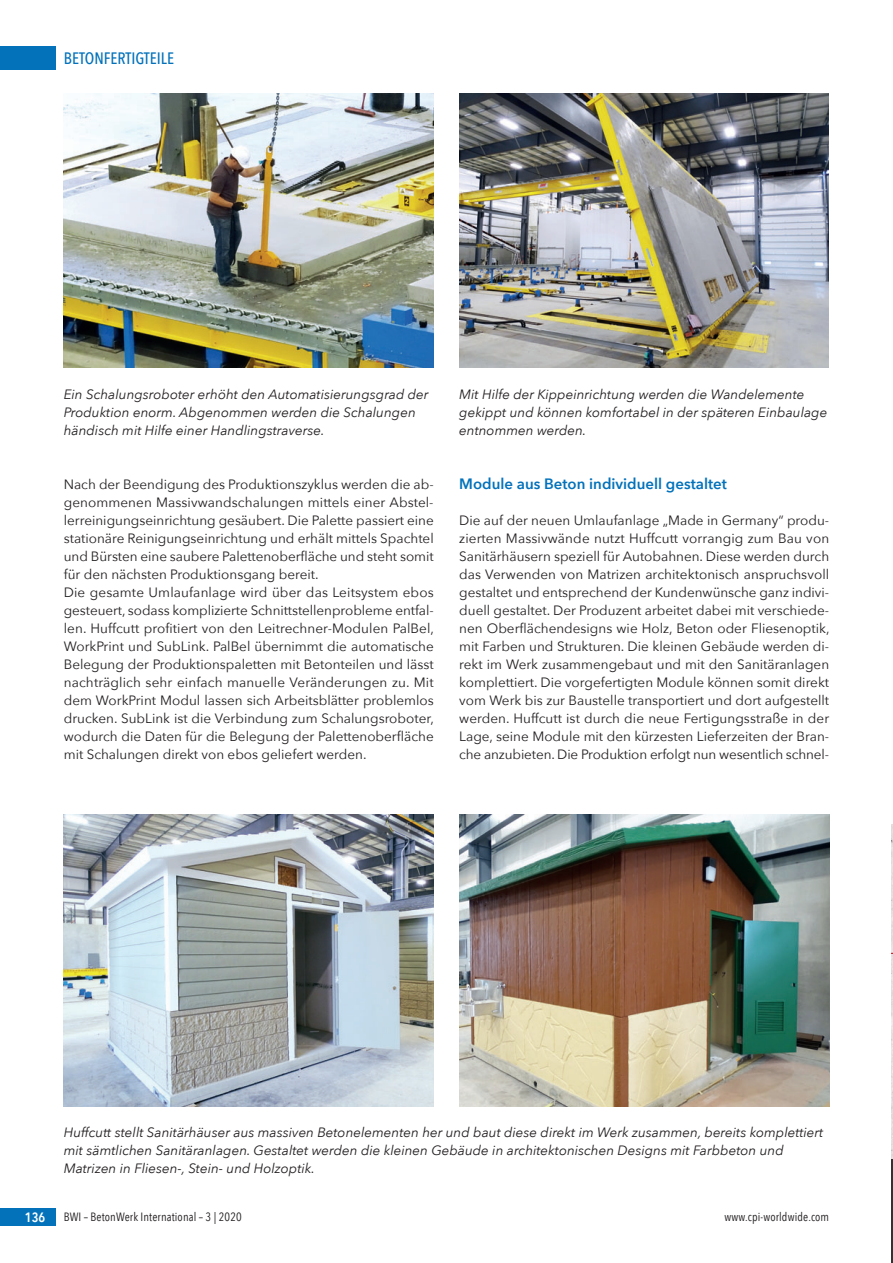
<style>
.page{position:relative;width:893px;height:1263px;background:#fff}
.page>*{position:absolute;margin:0;border:0;box-sizing:border-box;transform-origin:0 0}
.t1{font:500 16.5px "Avenir Next Condensed";color:#0372bb}
.t2{font:600 15px "Avenir Next";color:#0372bb}
.t3{font:13.5px/18px "Avenir Next";color:#231f20}
.t4{font:italic 13.5px/18px "Avenir Next";color:#231f20}
.t5{font:600 13.5px "Avenir Next Condensed";color:#fff}
.t6{font:12px "Avenir Next Condensed";letter-spacing:.01em;color:#231f20}
</style>
<div class="page">
<div style="left:0;top:47px;width:55px;height:23px;background:#0372bb"></div>
<div style="left:0;top:1208px;width:55px;height:18px;background:#0372bb"></div>
<img style="left:64px;top:94px;width:370px;height:273px">
<img style="left:459px;top:94px;width:369px;height:273px">
<img style="left:64px;top:815px;width:370px;height:291px">
<img style="left:459px;top:815px;width:370px;height:291px">
<img style="left:891px;top:825px;width:2px;height:335px">
<hr style="left:891px;top:1160px;width:2px;height:103px;background:#333">
<p class="t1" style="left:64px;top:47px;width:112px">BETONFERTIGTEILE</p>
<p class="t4" style="left:64px;top:385px;width:366px">Ein Schalungsroboter erhöht den Automatisierungsgrad der<br>Produktion enorm. Abgenommen werden die Schalungen händisch mit Hilfe einer Handlingstraverse.</p>
<p class="t4" style="left:459px;top:385px;width:370px">Mit Hilfe der Kippeinrichtung werden die Wandelemente gekippt und können komfortabel in der späteren Einbaulage entnommen werden.</p>
<p class="t3" style="left:64px;top:475px;width:372px">Nach der Beendigung des Produktionszyklus werden die ab&shy;genommenen Massivwandschalungen mittels einer Abstel&shy;lerreinigungseinrichtung gesäubert. Die Palette passiert eine stationäre Reinigungseinrichtung und erhält mittels Spachtel und Bürsten eine saubere Palettenoberfläche und steht somit für den nächsten Produktionsgang bereit.<br>Die gesamte Umlaufanlage wird über das Leitsystem ebos gesteuert, sodass komplizierte Schnittstellenprobleme entfal&shy;len. Huffcutt profitiert von den Leitrechner-Modulen PalBel, WorkPrint und SubLink. PalBel übernimmt die automatische Belegung der Produktionspaletten mit Betonteilen und lässt nachträglich sehr einfach manuelle Veränderungen zu. Mit dem WorkPrint Modul lassen sich Arbeitsblätter problemlos drucken. SubLink ist die Verbindung zum Schalungsroboter, wodurch die Daten für die Belegung der Palettenoberfläche mit Schalungen direkt von ebos geliefert werden.</p>
<p class="t2" style="left:459px;top:474px;width:269px">Module aus Beton individuell gestaltet</p>
<p class="t3" style="left:459px;top:511px;width:372px;text-align:justify">Die auf der neuen Umlaufanlage „Made in Germany“ produ&shy;zierten Massivwände nutzt Huffcutt vorrangig zum Bau von Sanitärhäusern speziell für Autobahnen. Diese werden durch das Verwenden von Matrizen architektonisch anspruchsvoll gestaltet und entsprechend der Kundenwünsche ganz indivi&shy;duell gestaltet. Der Produzent arbeitet dabei mit verschiede&shy;nen Oberflächendesigns wie Holz, Beton oder Fliesenoptik, mit Farben und Strukturen. Die kleinen Gebäude werden di&shy;rekt im Werk zusammengebaut und mit den Sanitäranlagen komplettiert. Die vorgefertigten Module können somit direkt vom Werk bis zur Baustelle transportiert und dort aufgestellt werden. Huffcutt ist durch die neue Fertigungsstraße in der Lage, seine Module mit den kürzesten Lieferzeiten der Bran&shy;che anzubieten. Die Produktion erfolgt nun wesentlich schnel-</p>
<p class="t4" style="left:64px;top:1123px;width:761px">Huffcutt stellt Sanitärhäuser aus massiven Betonelementen her und baut diese direkt im Werk zusammen, bereits komplettiert mit sämtlichen Sanitäranlagen. Gestaltet werden die kleinen Gebäude in architektonischen Designs mit Farbbeton und<br>Matrizen in Fliesen-, Stein- und Holzoptik.</p>
<p class="t5" style="left:25px;top:1208px;width:22px">136</p>
<p class="t6" style="left:64px;top:1209px;width:179px">BWI – BetonWerk International – 3 | 2020</p>
<p class="t6" style="left:725px;top:1209px;width:106px">www.cpi-worldwide.com</p>
</div>
